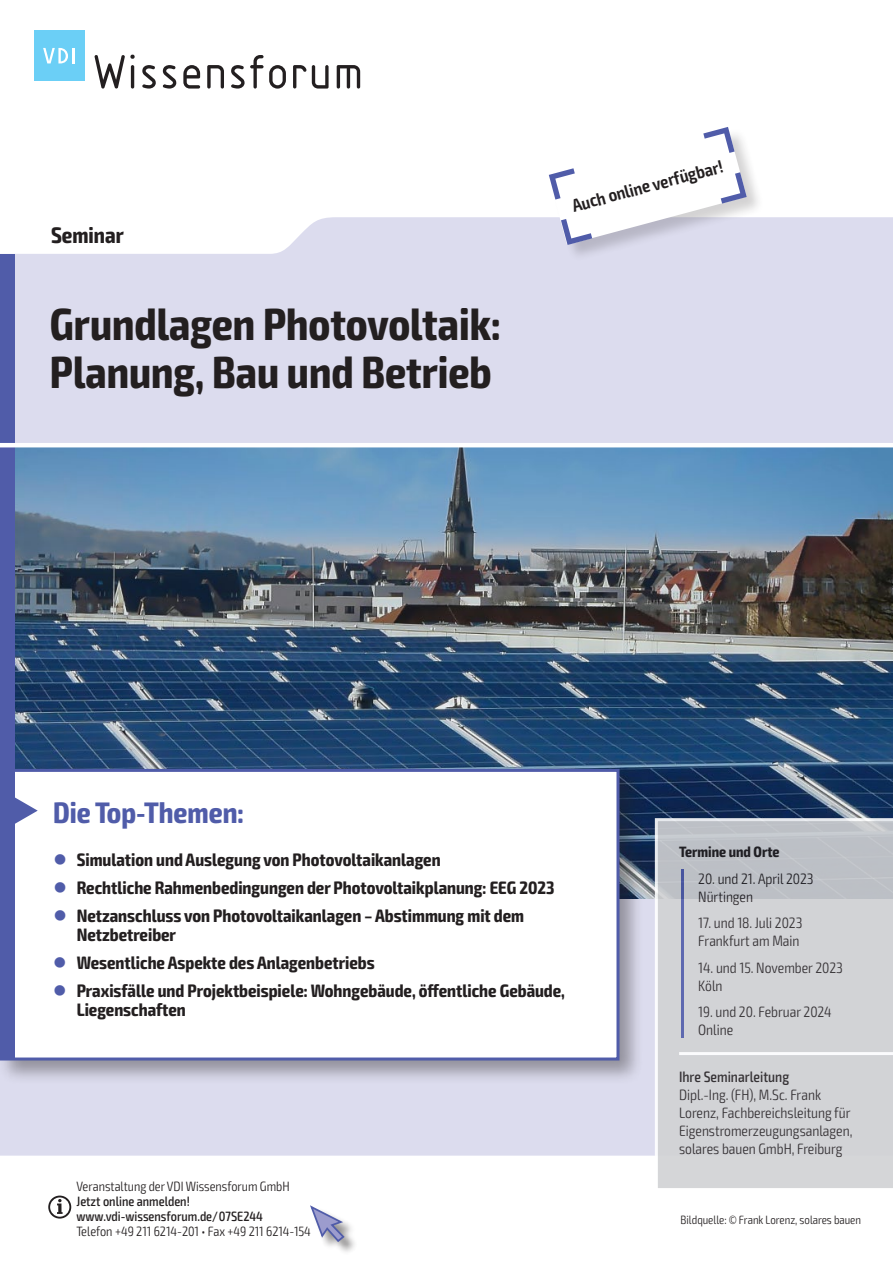
<style>
.page{position:relative;width:893px;height:1263px;background:#fff}
.page>*{position:absolute;margin:0;border:0;box-sizing:border-box;transform-origin:0 0}
.t1{font:700 condensed 45px/48px "Exo 2";color:#231f20}
.t2{font:700 condensed 29.7px "Exo 2";color:#505ca9}
.t3{font:700 condensed 22.5px "Exo 2";color:#231f20}
.t4{font:700 condensed 18px/19.5px "Exo 2";color:#231f20}
.t5{font:600 condensed 18px "Exo 2";color:#231f20}
.t6{font:300 condensed 15px/18px "Exo 2";color:#231f20}
.t7{font:500 condensed 15px "Exo 2";color:#231f20}
.t8{font:700 condensed 15px "Exo 2";color:#231f20}
.t9{font:300 condensed 13.5px "Exo 2";color:#231f20}
.t10{font:500 condensed 13.5px/15px "Exo 2";color:#231f20}
.t11{font:300 condensed 12px "Exo 2";color:#231f20}
.s1{color:#505ca9}
</style>
<div class="page">
<div style="left:0;top:217px;width:893px;height:938px;background:#dcdcee"></div>
<img style="left:14px;top:447px;width:879px;height:451px">
<div style="left:0;top:765px;width:644px;height:320px;background:#231f20;opacity:.4"></div>
<div style="left:2px;top:770px;width:616px;height:289px;background:#fff"></div>
<div style="left:3px;top:772px;width:11px;height:285px;background:#505ca9"></div>
<div style="left:0;top:769px;width:619px;height:291px;border:3px solid #505ca9"></div>
<svg style="left:14px;top:796px;width:24px;height:29px"></svg>
<div style="left:0;top:254px;width:14px;height:519px;background:#505ca9"></div>
<div style="left:311px;top:1206px;width:47px;height:49px;background:#231f20;opacity:.5"></div>
<svg style="left:310px;top:1205px;width:36px;height:38px"></svg>
<hr style="left:0;top:443px;width:893px;height:4px;background:#fff">
<svg style="left:655px;top:818px;width:238px;height:370px;background:#cecfd3"></svg>
<svg style="left:48px;top:1195px;width:23px;height:23px"></svg>
<svg style="left:94px;top:54px;width:41px;height:35px"></svg>
<svg style="left:142px;top:65px;width:14px;height:24px"></svg>
<svg style="left:163px;top:65px;width:13px;height:24px"></svg>
<svg style="left:183px;top:65px;width:17px;height:24px"></svg>
<svg style="left:207px;top:65px;width:17px;height:24px"></svg>
<svg style="left:231px;top:55px;width:55px;height:34px"></svg>
<svg style="left:293px;top:65px;width:36px;height:24px"></svg>
<svg style="left:337px;top:65px;width:23px;height:24px"></svg>
<div style="left:34px;top:30px;width:50px;height:51px;background:#6bcff6"></div>
<svg style="left:43px;top:48px;width:31px;height:15px"></svg>
<div style="left:549px;top:127px;width:215px;height:135px;background:#231f20;opacity:.2"></div>
<svg style="left:548px;top:127px;width:199px;height:118px"></svg>
<p class="t3" style="left:51px;top:221px;width:74px">Seminar</p>
<h1 class="t1" style="left:50px;top:301px;width:452px">Grundlagen Photovoltaik:<br>Planung, Bau und Betrieb</h1>
<p class="t5" style="left:570px;top:196px;width:157px;rotate:-15deg">Auch online verfügbar!</p>
<h2 class="t2" style="left:53px;top:794px;width:192px">Die Top-Themen:</h2>
<p class="t4" style="left:53px;top:850px;width:389px"><span class="s1">●</span> Simulation und Auslegung von Photovoltaikanlagen</p>
<p class="t4" style="left:53px;top:878px;width:503px"><span class="s1">●</span> Rechtliche Rahmenbedingungen der Photovoltaikplanung: EEG 2023</p>
<p class="t4" style="left:77px;top:906px;width:449px;text-indent:-23px"><span class="s1">●</span> Netzanschluss von Photovoltaikanlagen – Abstimmung mit dem<br>Netzbetreiber</p>
<p class="t4" style="left:53px;top:953px;width:323px"><span class="s1">●</span> Wesentliche Aspekte des Anlagenbetriebs</p>
<p class="t4" style="left:77px;top:981px;width:490px;text-indent:-23px"><span class="s1">●</span> Praxisfälle und Projektbeispiele: Wohngebäude, öffentliche Gebäude,<br>Liegenschaften</p>
<p class="t9" style="left:77px;top:1178px;width:215px">Veranstaltung der VDI Wissensforum GmbH</p>
<p class="t10" style="left:77px;top:1194px;width:188px">Jetzt online anmelden! www.vdi-wissensforum.de/07SE244</p>
<p class="t9" style="left:77px;top:1223px;width:236px">Telefon +49 211 6214-201 • Fax +49 211 6214-154</p>
<p class="t8" style="left:679px;top:843px;width:102px">Termine und Orte</p>
<p class="t6" style="left:698px;top:869px;width:117px">20. und 21. April 2023<br>Nürtingen</p>
<p class="t6" style="left:698px;top:914px;width:106px">17. und 18. Juli 2023<br>Frankfurt am Main</p>
<p class="t6" style="left:698px;top:958px;width:146px">14. und 15. November 2023<br>Köln</p>
<p class="t6" style="left:698px;top:1003px;width:135px">19. und 20. Februar 2024<br>Online</p>
<p class="t7" style="left:679px;top:1068px;width:112px">Ihre Seminarleitung</p>
<p class="t6" style="left:679px;top:1086px;width:175px">Dipl.-Ing. (FH), M.Sc. Frank<br>Lorenz, Fachbereichsleitung für<br>Eigenstromerzeugungsanlagen, solares bauen GmbH, Freiburg</p>
<p class="t11" style="left:681px;top:1212px;width:182px">Bildquelle: © Frank Lorenz, solares bauen</p>
</div>
